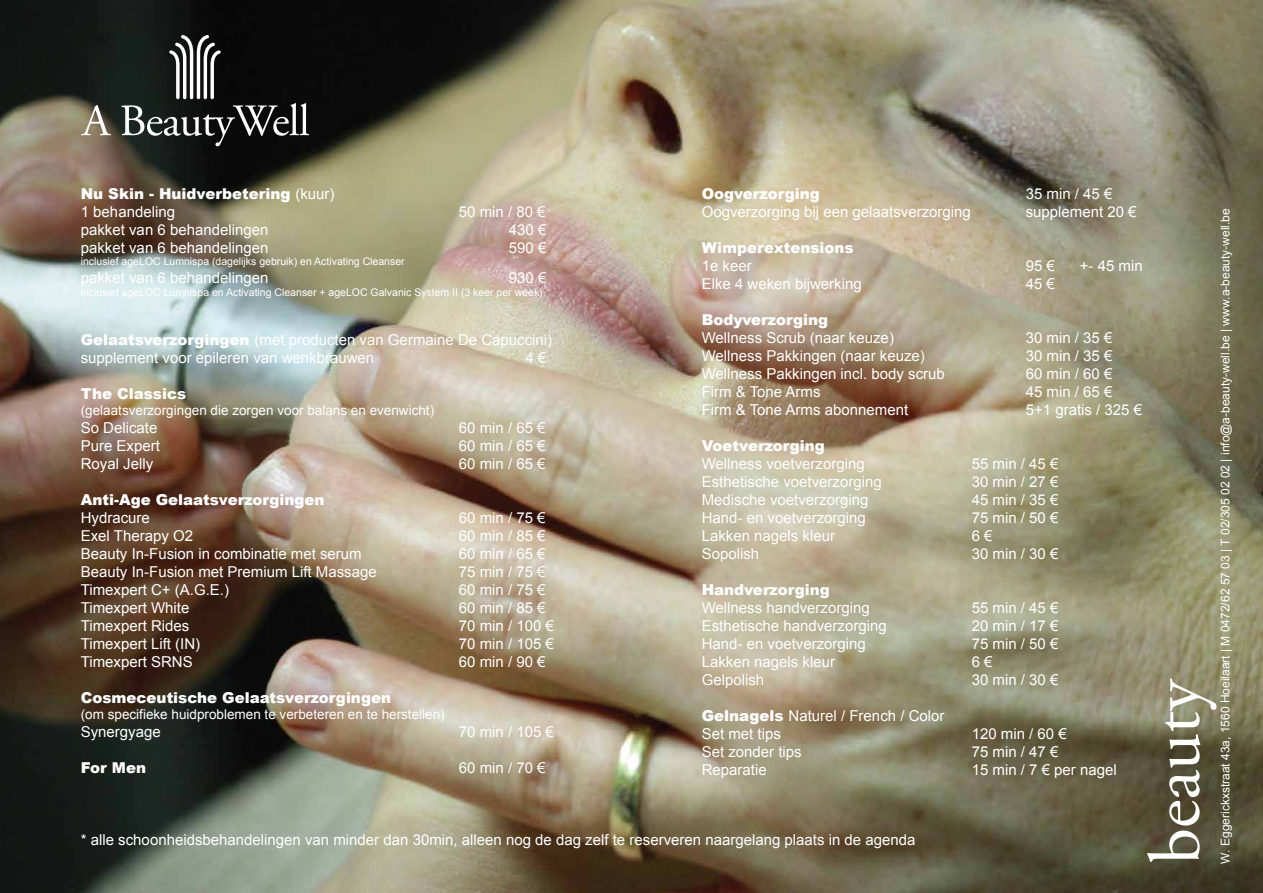
<style>
.page{position:relative;width:1263px;height:893px;background:#fff}
.page>*{position:absolute;margin:0;border:0;box-sizing:border-box;transform-origin:0 0}
.t1{font:72px "Adobe Garamond Pro";color:#fff}
.t2{font:15px/18px "Arial";color:#fff}
.t3{font:900 15px/18px "Arial";color:#fff}
.t4{font:13.5px "Arial";color:#fff}
.t5{font:12px "Arial";color:#fff}
.t6{font:10.5px "Arial";color:#fff}
.s1{font-weight:900}
.s2{font-weight:400}
</style>
<div class="page">
<img style="left:0;top:0;width:1263px;height:893px">
<svg style="left:81px;top:105px;width:30px;height:30px"></svg>
<svg style="left:121px;top:35px;width:188px;height:111px"></svg>
<p class="t3" style="left:702px;top:185px;width:120px">Oogverzorging</p>
<p class="t2" style="left:1026px;top:185px;width:88px">35 min / 45 €</p>
<p class="t2" style="left:702px;top:203px;width:271px">Oogverzorging bij een gelaatsverzorging</p>
<p class="t2" style="left:1026px;top:203px;width:112px">supplement 20 €</p>
<p class="t3" style="left:702px;top:239px;width:154px">Wimperextensions</p>
<p class="t2" style="left:702px;top:257px;width:52px">1e keer</p>
<p class="t2" style="left:1026px;top:257px;width:31px">95 €</p>
<p class="t2" style="left:1080px;top:257px;width:64px">+- 45 min</p>
<p class="t2" style="left:702px;top:275px;width:162px">Elke 4 weken bijwerking</p>
<p class="t2" style="left:1026px;top:275px;width:31px">45 €</p>
<p class="t3" style="left:702px;top:311px;width:128px">Bodyverzorging</p>
<p class="t2" style="left:702px;top:329px;width:194px">Wellness Scrub (naar keuze)</p>
<p class="t2" style="left:1026px;top:329px;width:88px">30 min / 35 €</p>
<p class="t2" style="left:702px;top:347px;width:225px">Wellness Pakkingen (naar keuze)</p>
<p class="t2" style="left:1026px;top:347px;width:88px">30 min / 35 €</p>
<p class="t2" style="left:702px;top:365px;width:245px">Wellness Pakkingen incl. body scrub</p>
<p class="t2" style="left:1026px;top:365px;width:88px">60 min / 60 €</p>
<p class="t2" style="left:702px;top:383px;width:120px">Firm &amp; Tone Arms</p>
<p class="t2" style="left:1026px;top:383px;width:88px">45 min / 65 €</p>
<p class="t2" style="left:702px;top:401px;width:208px">Firm &amp; Tone Arms abonnement</p>
<p class="t2" style="left:1026px;top:401px;width:118px">5+1 gratis / 325 €</p>
<p class="t3" style="left:702px;top:437px;width:125px">Voetverzorging</p>
<p class="t2" style="left:702px;top:455px;width:165px">Wellness voetverzorging</p>
<p class="t2" style="left:972px;top:455px;width:88px">55 min / 45 €</p>
<p class="t2" style="left:702px;top:473px;width:182px">Esthetische voetverzorging</p>
<p class="t2" style="left:972px;top:473px;width:88px">30 min / 27 €</p>
<p class="t2" style="left:702px;top:491px;width:168px">Medische voetverzorging</p>
<p class="t2" style="left:972px;top:491px;width:88px">45 min / 35 €</p>
<p class="t2" style="left:702px;top:509px;width:166px">Hand- en voetverzorging</p>
<p class="t2" style="left:972px;top:509px;width:88px">75 min / 50 €</p>
<p class="t2" style="left:702px;top:527px;width:135px">Lakken nagels kleur</p>
<p class="t2" style="left:972px;top:527px;width:22px">6 €</p>
<p class="t2" style="left:702px;top:545px;width:59px">Sopolish</p>
<p class="t2" style="left:972px;top:545px;width:88px">30 min / 30 €</p>
<p class="t3" style="left:702px;top:581px;width:130px">Handverzorging</p>
<p class="t2" style="left:702px;top:599px;width:170px">Wellness handverzorging</p>
<p class="t2" style="left:972px;top:599px;width:88px">55 min / 45 €</p>
<p class="t2" style="left:702px;top:617px;width:187px">Esthetische handverzorging</p>
<p class="t2" style="left:972px;top:617px;width:88px">20 min / 17 €</p>
<p class="t2" style="left:702px;top:635px;width:166px">Hand- en voetverzorging</p>
<p class="t2" style="left:972px;top:635px;width:88px">75 min / 50 €</p>
<p class="t2" style="left:702px;top:653px;width:135px">Lakken nagels kleur</p>
<p class="t2" style="left:972px;top:653px;width:22px">6 €</p>
<p class="t2" style="left:702px;top:671px;width:64px">Gelpolish</p>
<p class="t2" style="left:972px;top:671px;width:88px">30 min / 30 €</p>
<p class="t2" style="left:702px;top:707px;width:244px"><span class="s1">Gelnagels</span> Naturel / French / Color<br>Set met tips</p>
<p class="t3" style="left:81px;top:185px;width:255px">Nu Skin - Huidverbetering <span class="s2">(kuur)<br>1 behandeling</span></p>
<p class="t2" style="left:459px;top:203px;width:88px">50 min / 80 €</p>
<p class="t5" style="left:1217px;top:864px;width:657px;rotate:-90deg">W. Eggerickxstraat 43a, 1560 Hoeilaart | M 0472/62 57 03 | T 02/305 02 02 | info@a-beauty-well.be | www.a-beauty-well.be</p>
<p class="t2" style="left:81px;top:221px;width:189px">pakket van 6 behandelingen</p>
<p class="t2" style="left:509px;top:221px;width:39px">430 €</p>
<p class="t2" style="left:81px;top:239px;width:189px">pakket van 6 behandelingen</p>
<p class="t2" style="left:509px;top:239px;width:39px">590 €</p>
<p class="t6" style="left:81px;top:255px;width:325px">inclusief ageLOC Lumnispa (dagelijks gebruik) en Activating Cleanser</p>
<p class="t2" style="left:81px;top:269px;width:189px">pakket van 6 behandelingen</p>
<p class="t2" style="left:509px;top:269px;width:39px">930 €</p>
<p class="t6" style="left:81px;top:285px;width:463px">inclusief ageLOC Lumnispa en Activating Cleanser + ageLOC Galvanic System II (3 keer per week)</p>
<p class="t2" style="left:81px;top:331px;width:473px"><span class="s1">Gelaatsverzorgingen</span> (met producten van Germaine De Capuccini) supplement voor epileren van wenkbrauwen</p>
<p class="t2" style="left:525px;top:349px;width:22px">4 €</p>
<p class="t3" style="left:81px;top:384px;width:107px">The Classics</p>
<p class="t4" style="left:81px;top:401px;width:355px">(gelaatsverzorgingen die zorgen voor balans en evenwicht)</p>
<p class="t2" style="left:81px;top:419px;width:78px">So Delicate</p>
<p class="t2" style="left:459px;top:419px;width:88px">60 min / 65 €</p>
<p class="t2" style="left:81px;top:437px;width:81px">Pure Expert</p>
<p class="t2" style="left:459px;top:437px;width:88px">60 min / 65 €</p>
<p class="t2" style="left:81px;top:455px;width:74px">Royal Jelly</p>
<p class="t2" style="left:459px;top:455px;width:88px">60 min / 65 €</p>
<p class="t3" style="left:81px;top:491px;width:245px">Anti-Age Gelaatsverzorgingen</p>
<p class="t2" style="left:81px;top:509px;width:71px">Hydracure</p>
<p class="t2" style="left:459px;top:509px;width:88px">60 min / 75 €</p>
<p class="t2" style="left:81px;top:527px;width:114px">Exel Therapy O2</p>
<p class="t2" style="left:459px;top:527px;width:88px">60 min / 85 €</p>
<p class="t2" style="left:81px;top:545px;width:282px">Beauty In-Fusion in combinatie met serum</p>
<p class="t2" style="left:459px;top:545px;width:88px">60 min / 65 €</p>
<p class="t2" style="left:81px;top:563px;width:297px">Beauty In-Fusion met Premium Lift Massage</p>
<p class="t2" style="left:459px;top:563px;width:88px">75 min / 75 €</p>
<p class="t2" style="left:81px;top:581px;width:150px">Timexpert C+ (A.G.E.)</p>
<p class="t2" style="left:459px;top:581px;width:88px">60 min / 75 €</p>
<p class="t2" style="left:81px;top:599px;width:110px">Timexpert White</p>
<p class="t2" style="left:459px;top:599px;width:88px">60 min / 85 €</p>
<p class="t2" style="left:81px;top:617px;width:110px">Timexpert Rides</p>
<p class="t2" style="left:459px;top:617px;width:97px">70 min / 100 €</p>
<p class="t2" style="left:81px;top:635px;width:121px">Timexpert Lift (IN)</p>
<p class="t2" style="left:459px;top:635px;width:97px">70 min / 105 €</p>
<p class="t2" style="left:81px;top:653px;width:113px">Timexpert SRNS</p>
<p class="t2" style="left:459px;top:653px;width:88px">60 min / 90 €</p>
<p class="t3" style="left:81px;top:689px;width:312px">Cosmeceutische Gelaatsverzorgingen</p>
<p class="t4" style="left:81px;top:705px;width:365px">(om specifieke huidproblemen te verbeteren en te herstellen)</p>
<p class="t2" style="left:81px;top:723px;width:82px">Synergyage</p>
<p class="t2" style="left:459px;top:723px;width:97px">70 min / 105 €</p>
<p class="t3" style="left:81px;top:759px;width:67px">For Men</p>
<p class="t2" style="left:459px;top:759px;width:88px">60 min / 70 €</p>
<h1 class="t1" style="left:1132px;top:864px;width:187px;rotate:-90deg">beauty</h1>
<p class="t2" style="left:972px;top:725px;width:97px">120 min / 60 €</p>
<p class="t2" style="left:702px;top:743px;width:102px">Set zonder tips</p>
<p class="t2" style="left:972px;top:743px;width:88px">75 min / 47 €</p>
<p class="t2" style="left:702px;top:761px;width:67px">Reparatie</p>
<p class="t2" style="left:972px;top:761px;width:147px">15 min / 7 € per nagel</p>
<p class="t2" style="left:81px;top:831px;width:836px">* alle schoonheidsbehandelingen van minder dan 30min, alleen nog de dag zelf te reserveren naargelang plaats in de agenda</p>
</div>
